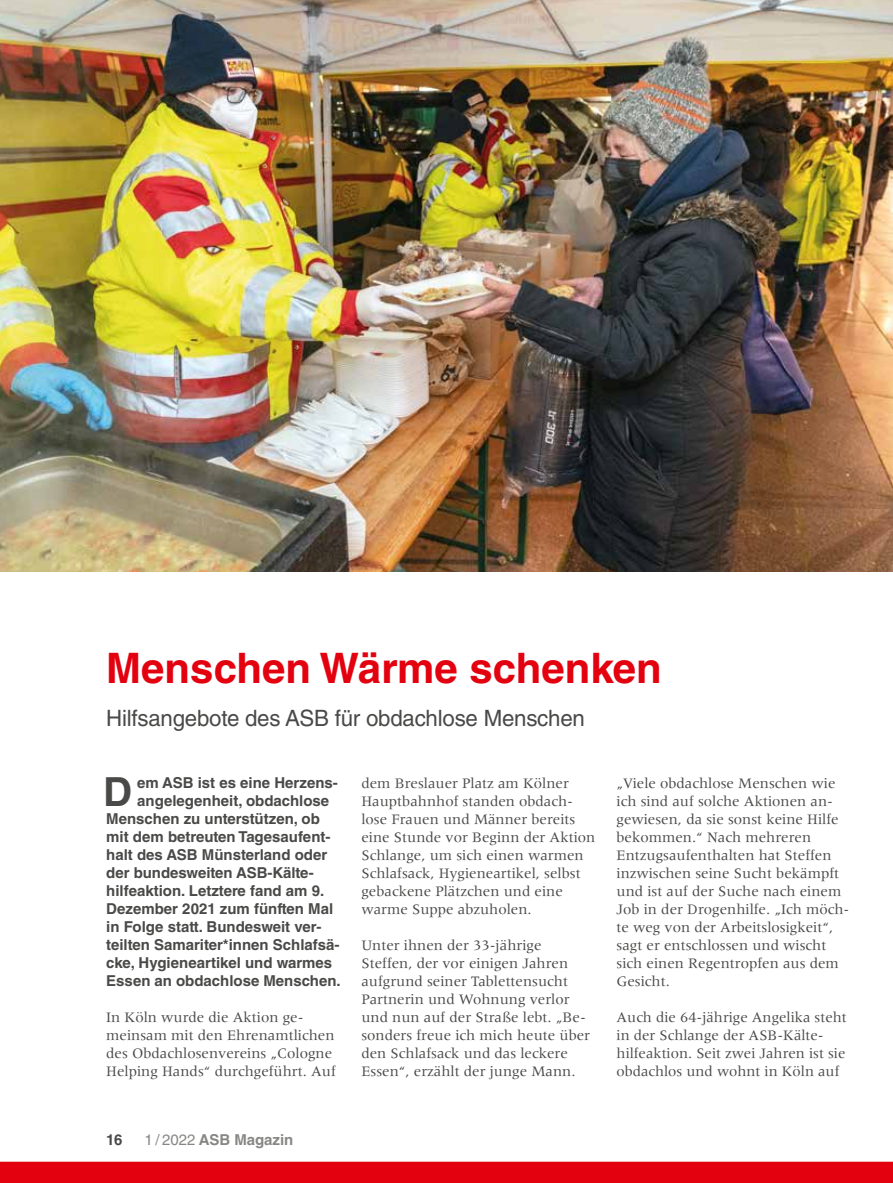
<style>
.page{position:relative;width:893px;height:1183px;background:#fff}
.page>*{position:absolute;margin:0;border:0;box-sizing:border-box;transform-origin:0 0}
.t1{font:700 42px "Helvetica LT Std";color:#e3000f}
.t2{font:700 40.05px "Helvetica LT Std";color:#494948}
.t3{font:22.5px "Helvetica LT Std";letter-spacing:-.01em;color:#494948}
.t4{font:15px/18px "Meridien LT Std";color:#494948}
.t5{font:700 15px "Helvetica LT Std";color:#494948}
.t6{font:700 15px "Helvetica LT Std";color:#878786}
.s1{font-weight:400}
</style>
<div class="page">
<img style="left:0;top:0;width:893px;height:571px">
<div style="left:0;top:1161px;width:893px;height:21px;background:#e3000f"></div>
<h1 class="t1" style="left:106px;top:642px;width:557px">Menschen Wärme schenken</h1>
<h3 class="t3" style="left:106px;top:704px;width:480px">Hilfsangebote des ASB für obdachlose Menschen</h3>
<h2 class="t2" style="left:103px;top:767px;width:30px">D</h2>
<p class="t5" style="left:137px;top:773px;width:202px">em ASB ist es eine Herzens-</p>
<p class="t5" style="left:137px;top:791px;width:194px">angelegenheit, obdachlose</p>
<p class="t5" style="left:106px;top:809px;width:215px">Menschen zu unterstützen, ob</p>
<p class="t5" style="left:106px;top:827px;width:226px">mit dem betreuten Tagesaufent-</p>
<p class="t5" style="left:106px;top:845px;width:222px">halt des ASB Münsterland oder</p>
<p class="t5" style="left:106px;top:863px;width:209px">der bundesweiten ASB-Kälte-</p>
<p class="t5" style="left:106px;top:881px;width:219px">hilfeaktion. Letztere fand am 9.</p>
<p class="t5" style="left:106px;top:899px;width:228px">Dezember 2021 zum fünften Mal</p>
<p class="t5" style="left:106px;top:917px;width:217px">in Folge statt. Bundesweit ver-</p>
<p class="t5" style="left:106px;top:935px;width:235px">teilten Samariter*innen Schlafsä-</p>
<p class="t5" style="left:106px;top:953px;width:227px">cke, Hygieneartikel und warmes</p>
<p class="t5" style="left:106px;top:971px;width:236px">Essen an obdachlose Menschen.</p>
<p class="t4" style="left:106px;top:1007px;width:231px">In Köln wurde die Aktion ge&shy;meinsam mit den Ehrenamtlichen des Obdachlosenvereins „Cologne<br>Helping Hands“ durchgeführt. Auf</p>
<p class="t4" style="left:361px;top:773px;width:235px">dem Breslauer Platz am Kölner<br>Hauptbahnhof standen obdach&shy;lose Frauen und Männer bereits eine Stunde vor Beginn der Aktion<br>Schlange, um sich einen warmen<br>Schlafsack, Hygieneartikel, selbst gebackene Plätzchen und eine warme Suppe abzuholen.</p>
<p class="t4" style="left:361px;top:935px;width:230px">Unter ihnen der 33-jährige<br>Steffen, der vor einigen Jahren aufgrund seiner Tablettensucht<br>Partnerin und Wohnung verlor und nun auf der Straße lebt. „Be&shy;sonders freue ich mich heute über den Schlafsack und das leckere<br>Essen“, erzählt der junge Mann.</p>
<p class="t4" style="left:617px;top:773px;width:234px">„Viele obdachlose Menschen wie ich sind auf solche Aktionen an&shy;gewiesen, da sie sonst keine Hilfe bekommen.“ Nach mehreren<br>Entzugsaufenthalten hat Steffen inzwischen seine Sucht bekämpft und ist auf der Suche nach einem<br>Job in der Drogenhilfe. „Ich möch&shy;te weg von der Arbeitslosigkeit“, sagt er entschlossen und wischt sich einen Regentropfen aus dem<br>Gesicht.</p>
<p class="t4" style="left:617px;top:1007px;width:232px">Auch die 64-jährige Angelika steht in der Schlange der ASB-Kälte&shy;hilfeaktion. Seit zwei Jahren ist sie obdachlos und wohnt in Köln auf</p>
<p class="t5" style="left:106px;top:1130px;width:18px">16</p>
<p class="t6" style="left:145px;top:1130px;width:150px"><span class="s1">1 / 2022</span> ASB Magazin</p>
</div>
